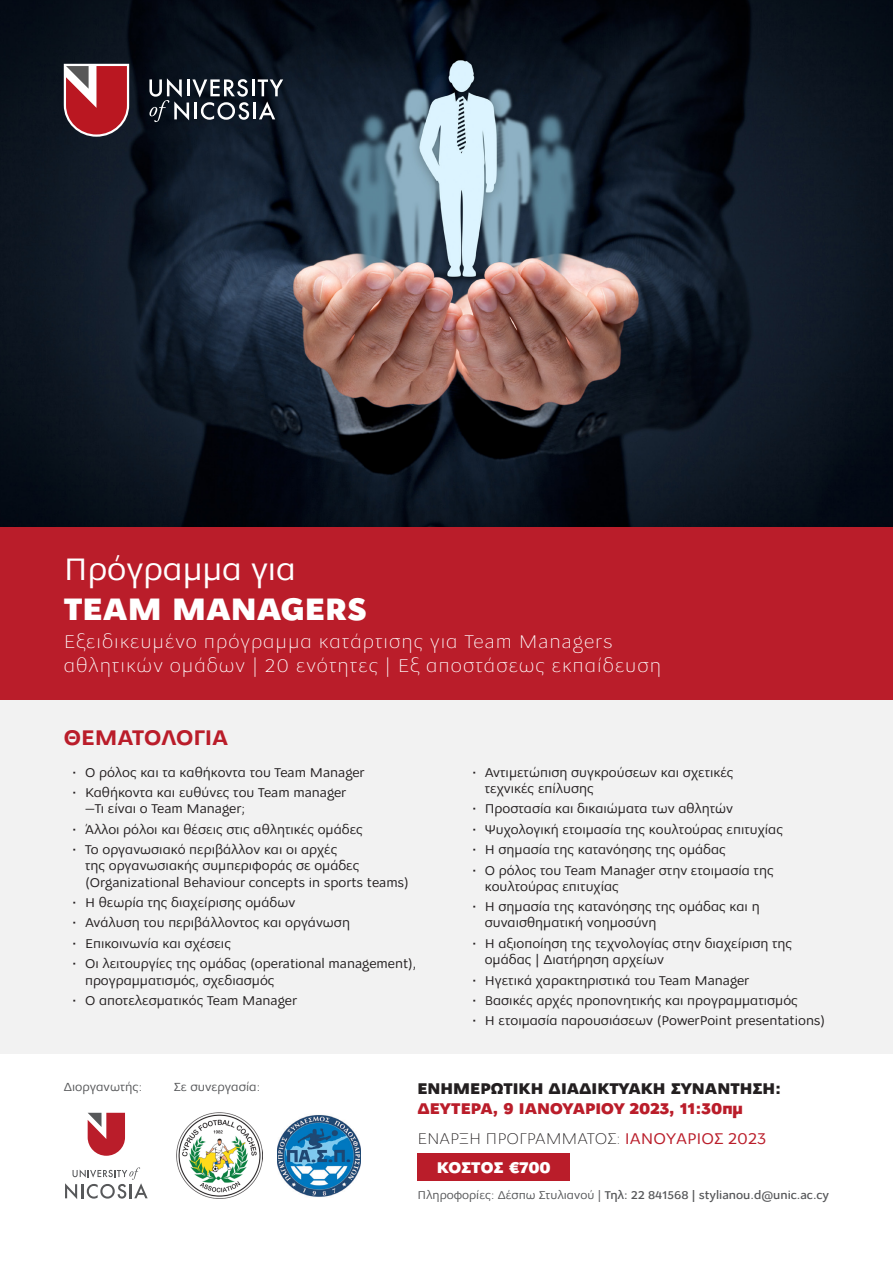
<style>
.page{position:relative;width:893px;height:1263px;background:#fff}
.page>*{position:absolute;margin:0;border:0;box-sizing:border-box;transform-origin:0 0}
.FRONT_COVER{font:33px "Osnova Pro";color:#fff}
.FRONT_COVER-2{font:800 33px "Osnova Pro";color:#fff}
.Heading{font:700 22.5px "Osnova Pro";color:#ba1d2a}
.t1{font:300 19.5px "Osnova Pro";letter-spacing:.05em;color:#fff}
.Heading-2{font:800 16.5px/19.8px "Osnova Pro";color:#231f20}
.Heading-3{font:300 16.5px "Osnova Pro";color:#231f20}
.Heading-4{font:800 16.5px "Osnova Pro";color:#fff}
.t2{font:13.5px/16.2px "Osnova Pro";color:#231f20}
.notes{font:12.45px "Osnova Pro";color:#57585a}
.notes-2{font:500 12px "Osnova Pro";color:#57585a}
.s1{color:#ba1d2a}
.s2{font-weight:400;color:#ba1d2a}
.s3{font-weight:400}
</style>
<div class="page">
<div style="left:0;top:700px;width:893px;height:354px;background:#f2f2f2"></div>
<img style="left:0;top:0;width:893px;height:527px">
<div style="left:0;top:527px;width:893px;height:173px;background:#ba1d2a"></div>
<img style="left:176px;top:1113px;width:86px;height:86px">
<img style="left:277px;top:1115px;width:84px;height:82px">
<svg style="left:88px;top:1113px;width:37px;height:43px"></svg>
<svg style="left:65px;top:1167px;width:83px;height:32px"></svg>
<svg style="left:149px;top:78px;width:134px;height:44px"></svg>
<svg style="left:64px;top:64px;width:65px;height:73px"></svg>
<div style="left:417px;top:1153px;width:153px;height:28px;background:#ba1d2a"></div>
<p class="FRONT_COVER" style="left:64px;top:549px;width:234px">Πρόγραμμα για</p>
<p class="FRONT_COVER-2" style="left:64px;top:588px;width:305px">TEAM MANAGERS</p>
<p class="t1" style="left:64px;top:630px;width:550px">Εξειδικευμένο πρόγραμμα κατάρτισης για Team Managers</p>
<p class="t1" style="left:64px;top:653px;width:599px">αθλητικών ομάδων | 20 ενότητες | Εξ αποστάσεως εκπαίδευση</p>
<p class="Heading" style="left:64px;top:724px;width:166px">ΘΕΜΑΤΟΛΟΓΊΑ</p>
<p class="t2" style="left:72px;top:764px;width:294px">• Ο ρόλος και τα καθήκοντα του Team Manager</p>
<p class="t2" style="left:85px;top:784px;width:263px;text-indent:-13px">• Καθήκοντα και ευθύνες του Team manager —Τι είναι ο Team Manager;</p>
<p class="t2" style="left:72px;top:821px;width:292px">• Άλλοι ρόλοι και θέσεις στις αθλητικές ομάδες</p>
<p class="t2" style="left:85px;top:842px;width:325px;text-indent:-13px">• Το οργανωσιακό περιβάλλον και οι αρχές<br>της οργανωσιακής συμπεριφοράς σε ομάδες (Organizational Behaviour concepts in sports teams)</p>
<p class="t2" style="left:72px;top:894px;width:224px">• Η θεωρία της διαχείρισης ομάδων</p>
<p class="t2" style="left:72px;top:915px;width:279px">• Ανάλυση του περιβάλλοντος και οργάνωση</p>
<p class="t2" style="left:72px;top:935px;width:160px">• Επικοινωνία και σχέσεις</p>
<p class="t2" style="left:85px;top:956px;width:333px;text-indent:-13px">• Οι λειτουργίες της ομάδας (operational management), προγραμματισμός, σχεδιασμός</p>
<p class="t2" style="left:72px;top:992px;width:226px">• Ο αποτελεσματικός Team Manager</p>
<p class="t2" style="left:485px;top:764px;width:250px;text-indent:-13px">• Αντιμετώπιση συγκρούσεων και σχετικές τεχνικές επίλυσης</p>
<p class="t2" style="left:472px;top:801px;width:263px">• Προστασία και δικαιώματα των αθλητών</p>
<p class="t2" style="left:472px;top:821px;width:312px">• Ψυχολογική ετοιμασία της κουλτούρας επιτυχίας</p>
<p class="t2" style="left:472px;top:842px;width:255px">• Η σημασία της κατανόησης της ομάδας</p>
<p class="t2" style="left:485px;top:862px;width:290px;text-indent:-13px">• Ο ρόλος του Team Manager στην ετοιμασία της κουλτούρας επιτυχίας</p>
<p class="t2" style="left:485px;top:899px;width:276px;text-indent:-13px">• Η σημασία της κατανόησης της ομάδας και η συναισθηματική νοημοσύνη</p>
<p class="t2" style="left:485px;top:935px;width:309px;text-indent:-13px">• Η αξιοποίηση της τεχνολογίας στην διαχείριση της ομάδας | Διατήρηση αρχείων</p>
<p class="t2" style="left:472px;top:972px;width:279px">• Ηγετικά χαρακτηριστικά του Team Manager</p>
<p class="t2" style="left:472px;top:992px;width:327px">• Βασικές αρχές προπονητικής και προγραμματισμός</p>
<p class="t2" style="left:472px;top:1013px;width:355px">• Η ετοιμασία παρουσιάσεων (PowerPoint presentations)</p>
<p class="notes" style="left:64px;top:1079px;width:80px">Διοργανωτής:</p>
<p class="notes" style="left:174px;top:1079px;width:88px">Σε συνεργασία:</p>
<p class="Heading-2" style="left:417px;top:1079px;width:365px">ΕΝΗΜΕΡΩΤΙΚΗ ΔΙΑΔΙΚΤΥΑΚΗ ΣΥΝΑΝΤΗΣΗ:<br><span class="s1">ΔΕΥΤΕΡΑ, 9 ΙΑΝΟΥΑΡΙΟΥ 2023, 11:30πμ</span></p>
<p class="Heading-3" style="left:417px;top:1128px;width:350px">ΕΝΑΡΞΗ ΠΡΟΓΡΑΜΜΑΤΟΣ: <span class="s2">ΙΑΝΟΥAΡΙΟΣ 2023</span></p>
<p class="Heading-4" style="left:437px;top:1157px;width:116px">ΚΌΣΤΟΣ €700</p>
<p class="notes-2" style="left:417px;top:1188px;width:413px"><span class="s3">Πληροφορίες: Δέσπω Στυλιανού |</span> Τηλ: 22 841568 | stylianou.d@unic.ac.cy</p>
</div>
